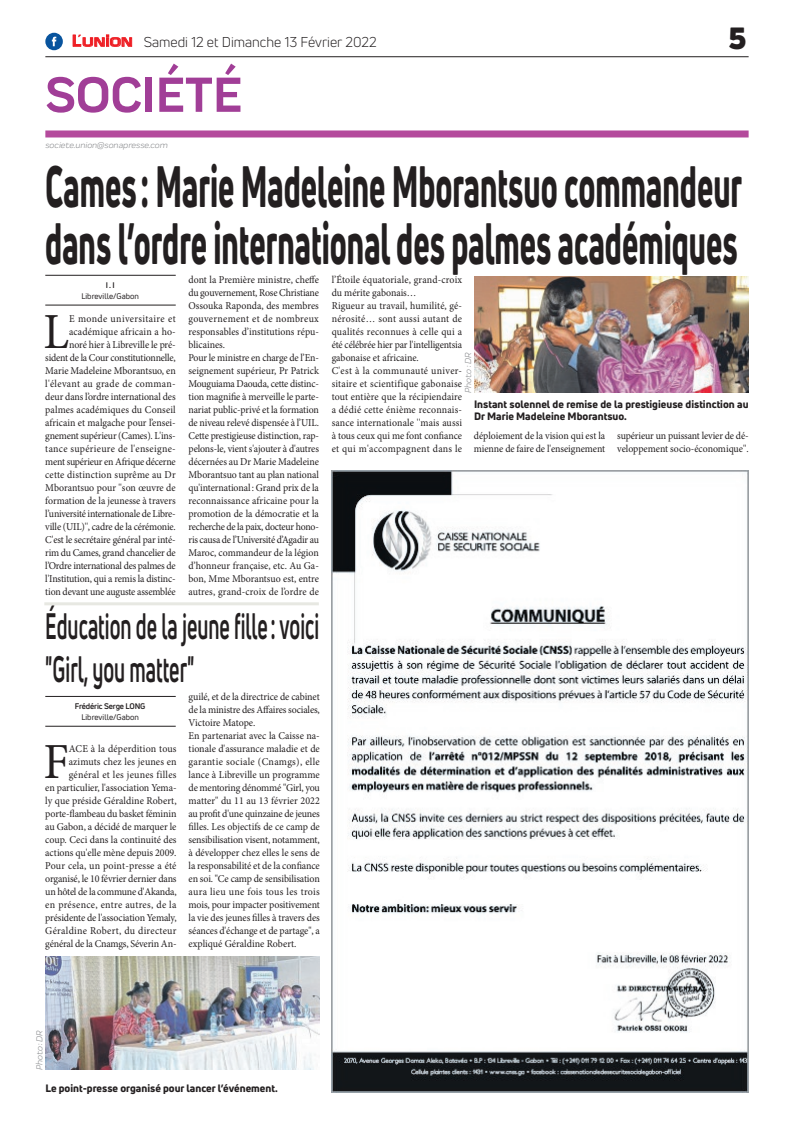
<style>
.page{position:relative;width:794px;height:1129px;background:#fff}
.page>*{position:absolute;margin:0;border:0;box-sizing:border-box;transform-origin:0 0}
.t1{font:800 57px/57px "Uni Neue";color:#231f20;scale:.54 1}
.t2{font:700 51px "Praktika";color:#a13e97}
.t3{font:50.5px "Minion Pro";color:#231f20;scale:.95 1}
.t4{font:50.5px "Minion Pro";color:#231f20;scale:.94 1}
.t5{font:700 36px/43.2px "Uni Neue";color:#231f20;scale:.55 1}
.t6{font:900 30px "Uni Neue";color:#231f20}
.t7{font:14px "Uni Neue";color:#231f20}
.t8{font:10.5px/13px "Minion Pro";letter-spacing:-.005em;color:#231f20;scale:.94 1}
.t9{font:10.5px/13px "Minion Pro";letter-spacing:-.005em;color:#231f20;text-align:right;scale:.95 1}
.t10{font:10.5px/13px "Minion Pro";letter-spacing:.015em;color:#231f20;scale:.94 1}
.t11{font:800 10.5px/12.6px "Uni Neue";color:#231f20}
.t12{font:italic 9px "Praktika";color:#818386}
.t13{font:8px "Uni Neue";color:#231f20}
.t14{font:700 8px "Uni Neue";letter-spacing:-.02em;color:#231f20}
.s1{font-family:"Eurostile";font-weight:600;font-size:15px;color:#ee1d23}
.s2{font-family:"Eurostile";font-weight:600;font-size:11.4px;color:#ee1d23}
</style>
<div class="page">
<hr style="left:45px;top:56px;width:703px;height:1px;background:#231f20">
<div style="left:45px;top:130px;width:703px;height:7px;background:#b44a9c"></div>
<svg style="left:72px;top:34px;width:60px;height:13px"></svg>
<div style="left:45px;top:33px;width:18px;height:17px;background:#08549e;border-radius:50%"></div>
<svg style="left:52px;top:37px;width:4px;height:9px"></svg>
<img style="left:331px;top:471px;width:417px;height:620px">
<hr style="left:45px;top:725px;width:131px;height:1px;background:#231f20">
<hr style="left:45px;top:696px;width:131px;height:1px;background:#231f20">
<img style="left:45px;top:956px;width:275px;height:113px">
<hr style="left:44px;top:602px;width:275px;height:3px;background:#e7e8e2">
<hr style="left:45px;top:304px;width:131px;height:1px;background:#231f20">
<hr style="left:45px;top:275px;width:131px;height:1px;background:#231f20">
<img style="left:474px;top:277px;width:274px;height:115px">
<h3 class="t7" style="left:72px;top:33px;width:306px"><span class="s1">L</span><span class="s2">UNION</span> Samedi 12 et Dimanche 13 Février 2022</h3>
<h2 class="t2" style="left:45px;top:54px;width:198px">SOCIÉTÉ</h2>
<p class="t12" style="left:45px;top:139px;width:124px">societe.union@sonapresse.com</p>
<h3 class="t6" style="left:728px;top:17px;width:19px">5</h3>
<h1 class="t1" style="left:45px;top:157px;width:1292px">Cames : Marie Madeleine Mborantsuo commandeur dans l’ordre international des palmes académiques</h1>
<p class="t14" style="left:106px;top:280px;width:10px">I . I</p>
<p class="t13" style="left:81px;top:291px;width:59px">Libreville/Gabon</p>
<p class="t8" style="left:188px;top:273px;width:140px">dont la Première ministre, cheffe du gouvernement, Rose Christiane Ossouka Raponda, des membres gouvernement et de nombreux responsables d’institutions répu&shy;blicaines.<br>Pour le ministre en charge de l’En&shy;seignement supérieur, Pr Patrick Mouguiama Daouda, cette distinc&shy;tion magnifie à merveille le parte&shy;nariat public-privé et la formation de niveau relevé dispensée à l’UIL.<br>Cette prestigieuse distinction, rap&shy;pelons-le, vient s'ajouter à d'autres décernées au Dr Marie Madeleine Mborantsuo tant au plan national qu'international: Grand prix de la reconnaissance africaine pour la promotion de la démocratie et la recherche de la paix, docteur hono&shy;ris causa de l’Université d’Agadir au Maroc, commandeur de la légion d’honneur française, etc. Au Ga&shy;bon, Mme Mborantsuo est, entre autres, grand-croix de l’ordre de</p>
<p class="t10" style="left:332px;top:273px;width:140px">l’Étoile équatoriale, grand-croix du mérite gabonais…<br>Rigueur au travail, humilité, gé&shy;nérosité… sont aussi autant de qualités reconnues à celle qui a été célébrée hier par l'intelligentsia gabonaise et africaine.<br>C'est à la communauté univer&shy;sitaire et scientifique gabonaise tout entière que la récipiendaire a dédié cette énième reconnais&shy;sance internationale ''mais aussi à tous ceux qui me font confiance et qui m'accompagnent dans le</p>
<p class="t8" style="left:45px;top:312px;width:140px;text-align:right">E monde universitaire et académique africain a ho-<br>noré hier à Libreville le pré&shy;sident de la Cour constitutionnelle, Marie Madeleine Mborantsuo, en l'élevant au grade de comman&shy;deur dans l’ordre international des palmes académiques du Conseil africain et malgache pour l’ensei&shy;gnement supérieur (Cames). L'ins&shy;tance supérieure de l'enseigne&shy;ment supérieur en Afrique décerne cette distinction suprême au Dr Mborantsuo pour ''son œuvre de formation de la jeunesse à travers l’université internationale de Libre&shy;ville (UIL)'', cadre de la cérémonie.<br>C'est le secrétaire général par inté&shy;rim du Cames, grand chancelier de l’Ordre international des palmes de l'Institution, qui a remis la distinc&shy;tion devant une auguste assemblée</p>
<h3 class="t4" style="left:44px;top:298px;width:29px">L</h3>
<p class="t12" style="left:462px;top:392px;width:41px;rotate:-90deg">Photo : DR</p>
<p class="t11" style="left:474px;top:397px;width:276px">Instant solennel de remise de la prestigieuse distinction au<br>Dr Marie Madeleine Mborantsuo.</p>
<p class="t8" style="left:474px;top:429px;width:141px">déploiement de la vision qui est la mienne de faire de l'enseignement</p>
<p class="t8" style="left:617px;top:429px;width:141px">supérieur un puissant levier de dé&shy;veloppement socio-économique''.</p>
<h3 class="t5" style="left:45px;top:604px;width:500px">Éducation de la jeune fille: voici "Girl, you matter"</h3>
<p class="t14" style="left:75px;top:701px;width:72px">Frédéric Serge LONG</p>
<p class="t13" style="left:81px;top:712px;width:59px">Libreville/Gabon</p>
<p class="t9" style="left:189px;top:689px;width:140px;text-align:left">guilé, et de la directrice de cabinet de la ministre des Affaires sociales, Victoire Matope.<br>En partenariat avec la Caisse na&shy;tionale d'assurance maladie et de garantie sociale (Cnamgs), elle lance à Libreville un programme de mentoring dénommé "Girl, you matter" du 11 au 13 février 2022 au profit d'une quinzaine de jeunes filles. Les objectifs de ce camp de sensibilisation visent, notamment, à développer chez elles le sens de la responsabilité et de la confiance en soi. "Ce camp de sensibilisation aura lieu une fois tous les trois mois, pour impacter positivement la vie des jeunes filles à travers des séances d'échange et de partage", a expliqué Géraldine Robert.</p>
<p class="t9" style="left:45px;top:741px;width:140px">ACE à la déperdition tous azimuts chez les jeunes en général et les jeunes filles<br>en particulier, l'association Yema&shy;ly que préside Géraldine Robert, porte-flambeau du basket féminin au Gabon, a décidé de marquer le coup. Ceci dans la continuité des actions qu'elle mène depuis 2009.<br>Pour cela, un point-presse a été organisé, le 10 février dernier dans un hôtel de la commune d'Akanda, en présence, entre autres, de la présidente de l'association Yemaly,<br>Géraldine Robert, du directeur général de la Cnamgs, Séverin An-</p>
<h3 class="t3" style="left:43px;top:727px;width:28px">F</h3>
<p class="t12" style="left:33px;top:1069px;width:41px;rotate:-90deg">Photo : DR</p>
<p class="t11" style="left:45px;top:1081px;width:234px">Le point-presse organisé pour lancer l’événement.</p>
</div>
